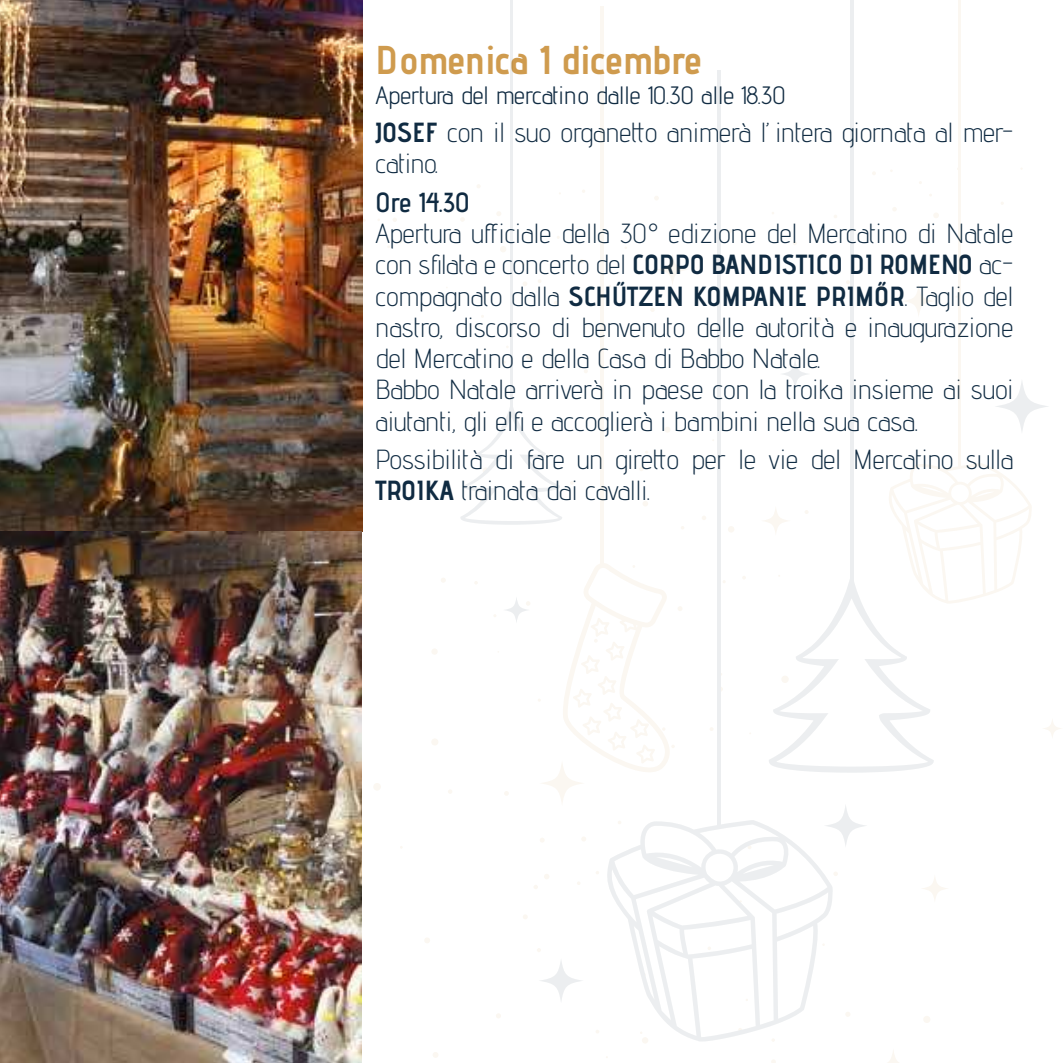
<style>
.page{position:relative;width:1063px;height:1063px;background:#fff}
.page>*{position:absolute;margin:0;border:0;box-sizing:border-box;transform-origin:0 0}
.t1{font:700 40px "Advent Pro";color:#cf9b4e}
.t2{font:300 27.5px/31.2px "Advent Pro";color:#102b42}
.t3{font:600 27.5px "Advent Pro";color:#102b42}
.t4{font:25px "Advent Pro";color:#102b42}
.s1{font-weight:700}
</style>
<div class="page">
<svg style="left:846px;top:1012px;width:4px;height:5px"></svg>
<svg style="left:834px;top:872px;width:4px;height:4px"></svg>
<div style="left:923px;top:1016px;width:7px;height:7px;background:#fbf7f1;border-radius:50%"></div>
<svg style="left:544px;top:874px;width:5px;height:5px"></svg>
<div style="left:431px;top:738px;width:7px;height:8px;background:#fbf7f1;border-radius:50%"></div>
<svg style="left:665px;top:427px;width:5px;height:5px"></svg>
<div style="left:728px;top:526px;width:6px;height:7px;background:#fbf7f1;border-radius:50%"></div>
<div style="left:642px;top:1037px;width:6px;height:7px;background:#fbf7f1;border-radius:50%"></div>
<svg style="left:643px;top:501px;width:5px;height:5px"></svg>
<svg style="left:526px;top:354px;width:6px;height:5px"></svg>
<svg style="left:433px;top:1052px;width:5px;height:6px"></svg>
<svg style="left:424px;top:938px;width:6px;height:5px"></svg>
<div style="left:373px;top:783px;width:8px;height:8px;background:#fbf7f1;border-radius:50%"></div>
<div style="left:431px;top:648px;width:7px;height:7px;background:#fbf7f1;border-radius:50%"></div>
<svg style="left:500px;top:246px;width:6px;height:6px"></svg>
<svg style="left:654px;top:196px;width:5px;height:4px"></svg>
<svg style="left:933px;top:213px;width:6px;height:5px"></svg>
<svg style="left:639px;top:467px;width:4px;height:4px"></svg>
<svg style="left:702px;top:516px;width:4px;height:4px"></svg>
<svg style="left:523px;top:282px;width:4px;height:4px"></svg>
<svg style="left:639px;top:354px;width:5px;height:5px"></svg>
<svg style="left:580px;top:259px;width:4px;height:4px"></svg>
<svg style="left:460px;top:217px;width:5px;height:5px"></svg>
<svg style="left:393px;top:218px;width:4px;height:4px"></svg>
<svg style="left:893px;top:207px;width:4px;height:4px"></svg>
<svg style="left:915px;top:264px;width:4px;height:4px"></svg>
<svg style="left:817px;top:317px;width:4px;height:4px"></svg>
<svg style="left:881px;top:300px;width:4px;height:4px"></svg>
<svg style="left:497px;top:211px;width:4px;height:5px"></svg>
<svg style="left:651px;top:308px;width:4px;height:4px"></svg>
<svg style="left:441px;top:578px;width:5px;height:4px"></svg>
<svg style="left:504px;top:791px;width:5px;height:5px"></svg>
<svg style="left:523px;top:915px;width:4px;height:4px"></svg>
<svg style="left:771px;top:1060px;width:5px;height:3px"></svg>
<svg style="left:534px;top:885px;width:4px;height:4px"></svg>
<svg style="left:582px;top:837px;width:4px;height:4px"></svg>
<svg style="left:448px;top:790px;width:4px;height:4px"></svg>
<svg style="left:540px;top:838px;width:4px;height:4px"></svg>
<svg style="left:537px;top:948px;width:4px;height:4px"></svg>
<svg style="left:496px;top:1014px;width:5px;height:4px"></svg>
<svg style="left:563px;top:563px;width:119px;height:209px"></svg>
<hr style="left:600px;top:6px;width:4px;height:560px;background:#fbf7f1">
<svg style="left:607px;top:820px;width:226px;height:222px"></svg>
<hr style="left:717px;top:70px;width:4px;height:758px;background:#eceef0">
<hr style="left:958px;top:0;width:3px;height:468px;background:#cf9b4e">
<svg style="left:769px;top:463px;width:263px;height:310px"></svg>
<hr style="left:850px;top:0;width:3px;height:595px;background:#102b42">
<svg style="left:460px;top:408px;width:102px;height:117px"></svg>
<hr style="left:510px;top:0;width:3px;height:415px;background:#102b42">
<div style="left:539px;top:760px;width:46px;height:46px;background:linear-gradient(to right,#fefdfc,#fefdfc);border-radius:50%"></div>
<div style="left:761px;top:506px;width:30px;height:30px;background:linear-gradient(to right,#fefdfb,#fefdfc);border-radius:50%"></div>
<svg style="left:902px;top:285px;width:33px;height:33px"></svg>
<div style="left:921px;top:874px;width:28px;height:29px;background:linear-gradient(to right,#fefdfb,#fefdfc);border-radius:50%"></div>
<svg style="left:888px;top:1051px;width:11px;height:12px"></svg>
<div style="left:1042px;top:718px;width:20px;height:21px;background:linear-gradient(to right,#fefdfb,#fefdfb);border-radius:50%"></div>
<svg style="left:656px;top:253px;width:33px;height:33px"></svg>
<svg style="left:994px;top:379px;width:56px;height:55px"></svg>
<svg style="left:538px;top:958px;width:46px;height:45px"></svg>
<svg style="left:503px;top:596px;width:27px;height:28px"></svg>
<svg style="left:780px;top:359px;width:31px;height:30px"></svg>
<svg style="left:824px;top:804px;width:44px;height:44px"></svg>
<img style="left:0;top:0;width:362px;height:1063px">
<h1 class="t1" style="left:376px;top:39px;width:328px">Domenica 1 dicembre</h1>
<p class="t4" style="left:376px;top:86px;width:412px">Apertura del mercatino dalle 10.30 alle 18.30</p>
<p class="t2" style="left:376px;top:116px;width:639px"><span class="s1">JOSEF</span> con il suo organe琀琀o animerà l’intera giornata al mer&shy;catino.</p>
<p class="t3" style="left:376px;top:189px;width:96px">Ore 14.30</p>
<p class="t2" style="left:376px;top:217px;width:639px">Apertura u昀昀iciale della 30° edizione del Mercatino di Natale con s昀椀lata e concerto del <span class="s1">CORPO BANDISTICO DI ROMENO</span> ac&shy;compagnato dalla <span class="s1">SCHŰTZEN KOMPANIE PRIMŐR</span>. Taglio del nastro, discorso di benvenuto delle autorità e inaugurazione del Mercatino e della Casa di Babbo Natale.<br>Babbo Natale arriverà in paese con la troika insieme ai suoi aiutanti, gli el昀椀 e accoglierà i bambini nella sua casa.</p>
<p class="t2" style="left:376px;top:443px;width:639px">Possibilità di fare un gire琀琀o per le vie del Mercatino sulla<br><span class="s1">TROIKA</span> trainata dai cavalli.</p>
</div>
